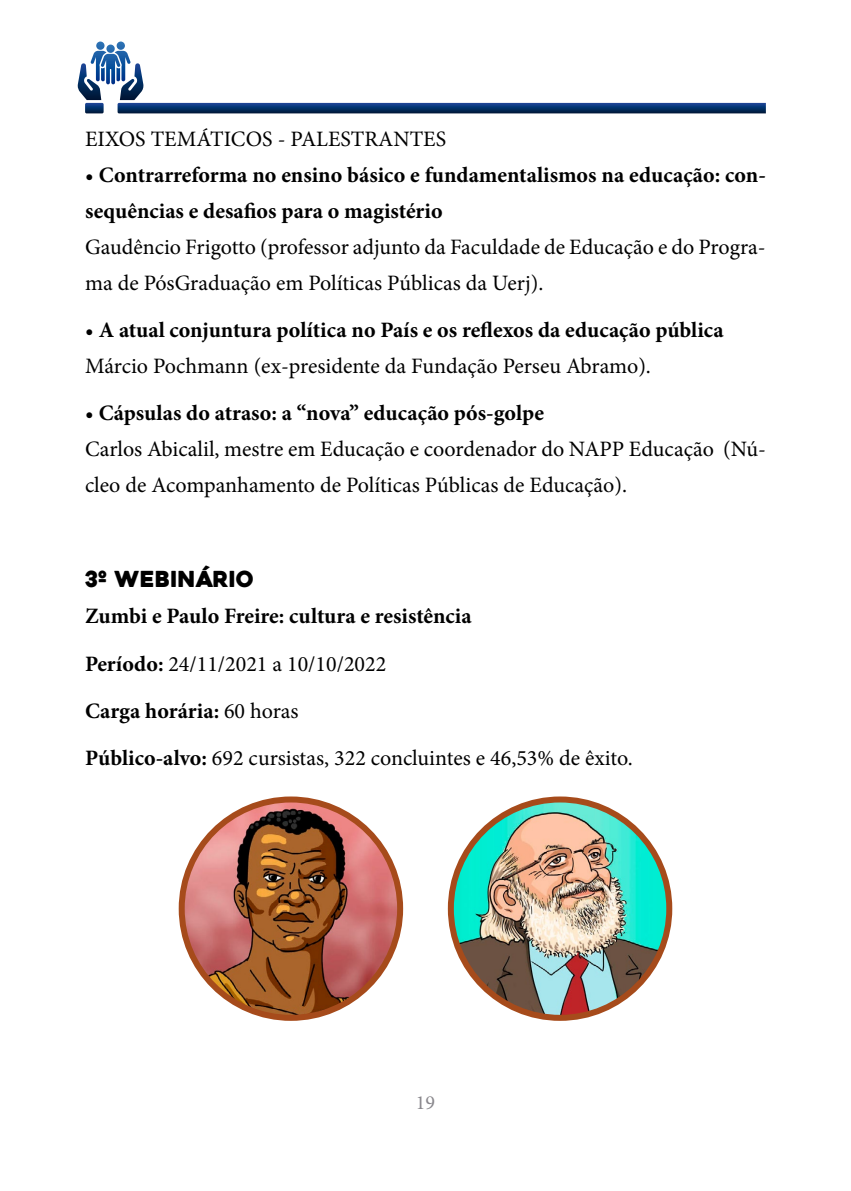
<style>
.page{position:relative;width:851px;height:1191px;background:#fff}
.page>*{position:absolute;margin:0;border:0;box-sizing:border-box;transform-origin:0 0}
.t1{font:700 22px/47.4px "Minion Pro";color:#000}
.t2{font:22px/36px "Minion Pro";color:#000}
.t3{font:22px "Heavitas";color:#000}
.t4{font:20px "Minion Pro";color:#89878c}
.s1{font-weight:400}
.s2{font-weight:700}
</style>
<div class="page">
<svg style="left:78px;top:42px;width:687px;height:71px"></svg>
<img style="left:182px;top:799px;width:218px;height:218px;border-radius:109px">
<div style="left:179px;top:796px;width:224px;height:224px;border:6px solid #a64b1b;border-radius:50%"></div>
<img style="left:451px;top:803px;width:218px;height:214px">
<div style="left:448px;top:796px;width:224px;height:224px;border:6px solid #a64b1b;border-radius:50%"></div>
<p class="t2" style="left:85px;top:121px;width:362px">EIXOS TEMÁTICOS - PALESTRANTES</p>
<p class="t1" style="left:85px;top:157px;width:682px;line-height:36px"><span class="s1">•</span> Contrarreforma no ensino básico e fundamentalismos na educação: con&shy;sequências e desafios para o magistério</p>
<p class="t2" style="left:85px;top:229px;width:682px">Gaudêncio Frigotto (professor adjunto da Faculdade de Educação e do Progra&shy;ma de PósGraduação em Políticas Públicas da Uerj).</p>
<p class="t1" style="left:85px;top:313px;width:640px;line-height:36px"><span class="s1">•</span> A atual conjuntura política no País e os reflexos da educação pública<br><span class="s1">Márcio Pochmann (ex-presidente da Fundação Perseu Abramo).</span></p>
<p class="t2" style="left:85px;top:395px;width:682px">• <span class="s2">Cápsulas do atraso: a “nova” educação pós-golpe<br></span>Carlos Abicalil, mestre em Educação e coordenador do NAPP Educação (Nú&shy;cleo de Acompanhamento de Políticas Públicas de Educação).</p>
<p class="t3" style="left:85px;top:565px;width:170px">3º WEBINÁRIO</p>
<p class="t1" style="left:85px;top:593px;width:549px">Zumbi e Paulo Freire: cultura e resistência<br>Período: <span class="s1">24/11/2021 a 10/10/2022<br></span>Carga horária: <span class="s1">60 horas<br></span>Público-alvo: <span class="s1">692 cursistas, 322 concluintes e 46,53% de êxito.</span></p>
<p class="t4" style="left:416px;top:1088px;width:21px">19</p>
</div>
